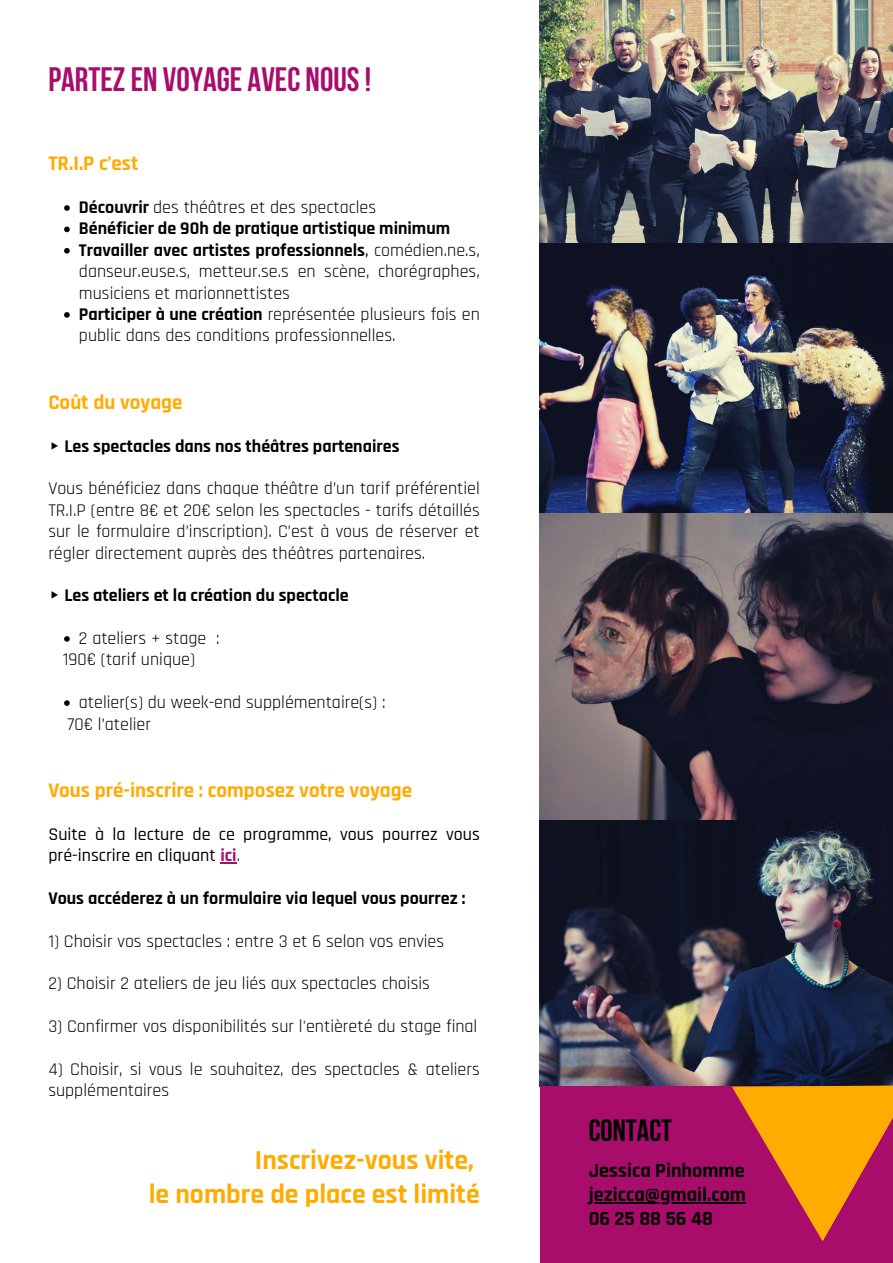
<style>
.page{position:relative;width:893px;height:1263px;background:#fff}
.page>*{position:absolute;margin:0;border:0;box-sizing:border-box;transform-origin:0 0}
.t1{font:700 33.75px "Bebas Neue";color:#a80d6c}
.t2{font:700 30.75px "Bebas Neue";color:#000}
.t3{font:700 27.75px/33.2px "Rajdhani";color:#ffab00;text-align:right}
.t4{font:700 21px "Rajdhani";color:#ffab00}
.t5{font:700 20.25px/24.2px "Rajdhani";color:#000;text-align:justify}
.t6{font:18px/21.4px "Rajdhani";color:#000}
.t7{font:700 18px "Rajdhani";color:#000}
.t8{font:500 18px/21.4px "Rajdhani";color:#000}
.s1{font-weight:700}
.s2{font-weight:500}
.s3{font-family:"Free Sans";font-weight:400}
.s4{font-weight:700;color:#a80d6c}
.s5{font-weight:400}
</style>
<div class="page">
<img style="left:540px;top:0;width:353px;height:244px">
<img style="left:540px;top:512px;width:353px;height:308px">
<img style="left:540px;top:244px;width:353px;height:268px">
<svg style="left:64px;top:205px;width:6px;height:6px"></svg>
<svg style="left:64px;top:227px;width:6px;height:5px"></svg>
<svg style="left:64px;top:248px;width:6px;height:6px"></svg>
<svg style="left:64px;top:312px;width:6px;height:6px"></svg>
<svg style="left:64px;top:636px;width:6px;height:6px"></svg>
<svg style="left:64px;top:700px;width:6px;height:6px"></svg>
<svg style="left:220px;top:862px;width:17px;height:2px"></svg>
<img style="left:540px;top:820px;width:353px;height:266px">
<div style="left:540px;top:1086px;width:353px;height:177px;background:#a80d6c"></div>
<svg style="left:732px;top:1085px;width:161px;height:156px"></svg>
<hr style="left:589px;top:1202px;width:157px;height:2px;background:#000">
<h1 class="t1" style="left:48px;top:66px;width:324px">PARTEZEN VOYAGE AVEC NOUS!</h1>
<p class="t4" style="left:48px;top:151px;width:92px">TR.I.P c’est</p>
<p class="t6" style="left:79px;top:197px;width:402px"><span class="s1">Découvrir</span> des théâtres et des spectacles<br><span class="s1">Bénéficier de 90h de pratique artistique minimum Travailler avec artistes professionnels</span><span class="s2">,</span> comédien.ne.s, danseur.euse.s, metteur.se.s en scène, chorégraphes, musiciens et marionnettistes<br><span class="s1">Participer à une création</span> représentée plusieurs fois en public dans des conditions professionnelles.</p>
<p class="t4" style="left:48px;top:389px;width:136px">Coût du voyage</p>
<p class="t7" style="left:48px;top:435px;width:353px"><span class="s3">▸</span> Les spectacles dans nos théâtres partenaires</p>
<p class="t6" style="left:48px;top:478px;width:433px;text-align:justify">Vous bénéficiez dans chaque théâtre d’un tarif préférentiel TR.I.P (entre 8€ et 20€ selon les spectacles - tarifs détaillés sur le formulaire d’inscription). C’est à vous de réserver et régler directement auprès des théâtres partenaires.</p>
<p class="t7" style="left:48px;top:584px;width:302px"><span class="s3">▸</span> Les ateliers et la création du spectacle</p>
<p class="t6" style="left:79px;top:628px;width:142px">2 ateliers + stage :</p>
<p class="t6" style="left:63px;top:649px;width:134px">190€ (tarif unique)</p>
<p class="t6" style="left:79px;top:692px;width:308px">atelier(s) du week-end supplémentaire(s) :</p>
<p class="t6" style="left:68px;top:713px;width:85px">70€ l’atelier</p>
<p class="t4" style="left:48px;top:777px;width:365px">Vous pré-inscrire : composez votre voyage</p>
<p class="t8" style="left:48px;top:824px;width:433px">Suite à la lecture de ce programme, vous pourrez vous pré-inscrire en cliquant <span class="s4">ici</span><span class="s5">.</span></p>
<p class="t7" style="left:48px;top:887px;width:418px">Vous accéderez à un formulaire via lequel vous pourrez :</p>
<p class="t6" style="left:48px;top:931px;width:397px">1) Choisir vos spectacles : entre 3 et 6 selon vos envies</p>
<p class="t6" style="left:48px;top:973px;width:383px">2) Choisir 2 ateliers de jeu liés aux spectacles choisis</p>
<p class="t6" style="left:48px;top:1016px;width:430px">3) Confirmer vos disponibilités sur l'entièreté du stage final</p>
<p class="t6" style="left:48px;top:1059px;width:433px">4) Choisir, si vous le souhaitez, des spectacles &amp; ateliers supplémentaires</p>
<h3 class="t3" style="left:149px;top:1145px;width:332px">Inscrivez-vous vite,<br>le nombre de place est limité</h3>
<h2 class="t2" style="left:589px;top:1118px;width:85px">CONTACT</h2>
<p class="t5" style="left:589px;top:1159px;width:159px">Jessica Pinhomme jezicca@gmail.com 06 25 88 56 48</p>
</div>
